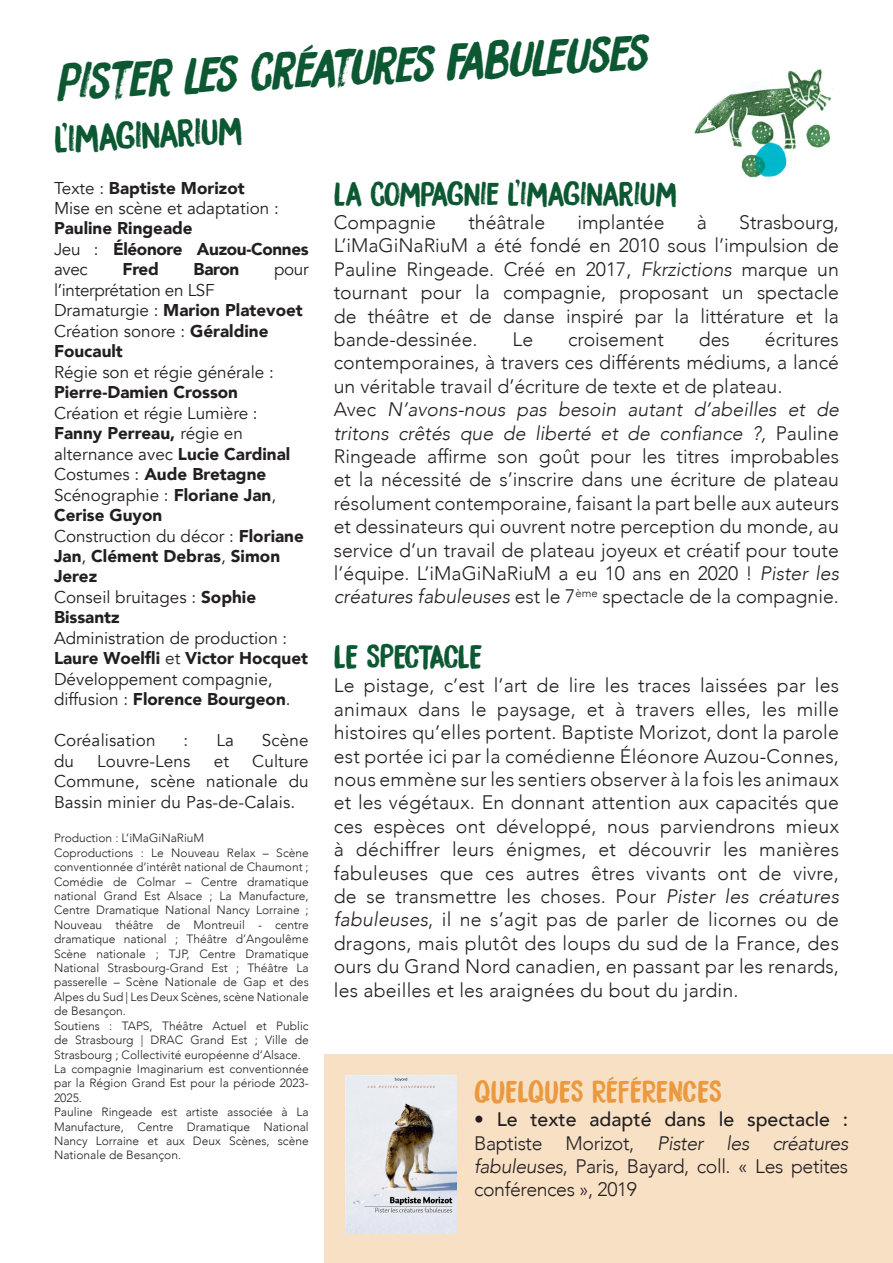
<style>
.page{position:relative;width:893px;height:1263px;background:#fff}
.page>*{position:absolute;margin:0;border:0;box-sizing:border-box;transform-origin:0 0}
.Compagnie{font:italic 46.5px "Bocadillo";color:#0c5832}
.Compagnie-2{font:34.05px "Bocadillo";color:#0c5832}
.t1{font:30px "Bocadillo";letter-spacing:-.02em;color:#0c5832}
.t2{font:30px "Bocadillo";letter-spacing:-.06em;color:#0c5832}
.t3{font:27.75px "Bocadillo";color:#ea993e}
.t4{font:300 19.5px/23.4px "Avenir";color:#231f20;text-align:justify}
.t5{font:17.1px/20.4px "Avenir";color:#231f20}
.t6{font:900 17.1px/20.4px "Avenir";color:#231f20}
.t7{font:900 17.1px/20.4px "Avenir";letter-spacing:-.02em;color:#231f20}
.t8{font:17.1px "Avenir";letter-spacing:-.02em;color:#231f20}
.t9{font:300 12px/14.4px "Avenir";color:#231f20;text-align:justify}
.s1{font-weight:400}
.s2{font-weight:900}
.s3{font-style:italic}
.s4{font-weight:500}
</style>
<div class="page">
<img style="left:694px;top:69px;width:139px;height:109px">
<div style="left:325px;top:1054px;width:568px;height:209px;background:#f8e0c5"></div>
<img style="left:345px;top:1076px;width:112px;height:158px">
<p class="Compagnie" style="left:53px;top:51px;width:594px;rotate:-3deg">pister les créatures fabuleuses</p>
<p class="Compagnie-2" style="left:53px;top:117px;width:190px;rotate:-3deg">L’IMAGINARIUM</p>
<p class="t6" style="left:54px;top:177px;width:192px"><span class="s1">Texte :</span> Baptiste Morizot</p>
<p class="t5" style="left:54px;top:198px;width:226px">Mise en scène et adaptation :<br><span class="s2">Pauline Ringeade</span></p>
<p class="t7" style="left:54px;top:238px;width:256px"><span class="s1">Jeu :</span> Éléonore Auzou-Connes <span class="s1">avec</span></p>
<p class="t1" style="left:334px;top:173px;width:345px">LA COMPAGNIE L’IMAGINARIUM</p>
<p class="t4" style="left:334px;top:211px;width:104px">Compagnie</p>
<p class="t4" style="left:468px;top:211px;width:78px">théâtrale</p>
<p class="t4" style="left:578px;top:211px;width:89px">implantée</p>
<p class="t4" style="left:697px;top:211px;width:12px">à</p>
<p class="t4" style="left:334px;top:211px;width:507px;text-indent:405px">Strasbourg, L’iMaGiNaRiuM a été fondé en 2010 sous l’impulsion de Pauline Ringeade. Créé en 2017, <span class="s3">Fkrzictions</span> marque un tournant pour la compagnie, proposant un spectacle de théâtre et de danse inspiré par la littérature et la bande-dessinée.</p>
<p class="t6" style="left:123px;top:259px;width:38px">Fred</p>
<p class="t6" style="left:194px;top:259px;width:47px">Baron</p>
<p class="t5" style="left:274px;top:260px;width:36px">pour</p>
<p class="t8" style="left:54px;top:280px;width:162px">l’interprétation en LSF</p>
<p class="t6" style="left:54px;top:300px;width:250px"><span class="s1">Dramaturgie :</span> Marion Platevoet</p>
<p class="t6" style="left:54px;top:320px;width:216px"><span class="s1">Création sonore :</span> Géraldine<br>Foucault</p>
<p class="t5" style="left:54px;top:362px;width:221px">Régie son et régie générale :<br><span class="s2">Pierre-Damien Crosson</span></p>
<p class="t5" style="left:54px;top:403px;width:238px">Création et régie Lumière :<br><span class="s2">Fanny Perreau,</span> régie en alternance avec <span class="s2">Lucie Cardinal</span></p>
<p class="t6" style="left:54px;top:463px;width:214px"><span class="s1">Costumes :</span> Aude Bretagne</p>
<p class="t6" style="left:54px;top:484px;width:224px"><span class="s1">Scénographie :</span> Floriane Jan<span class="s1">,<br></span>Cerise Guyon</p>
<p class="t6" style="left:54px;top:525px;width:251px"><span class="s1">Construction du décor :</span> Floriane<br>Jan<span class="s1">,</span> Clément Debras<span class="s1">,</span> Simon<br>Jerez</p>
<p class="t5" style="left:54px;top:587px;width:204px">Conseil bruitages : <span class="s2">Sophie<br>Bissantz</span></p>
<p class="t5" style="left:54px;top:628px;width:256px">Administration de production :<br><span class="s2">Laure Woelfli</span> et <span class="s2">Victor Hocquet</span></p>
<p class="t5" style="left:54px;top:669px;width:220px">Développement compagnie,</p>
<p class="t6" style="left:54px;top:689px;width:238px"><span class="s1">diffusion :</span> Florence Bourgeon<span class="s1">.</span></p>
<p class="t5" style="left:54px;top:730px;width:103px">Coréalisation</p>
<p class="t5" style="left:184px;top:730px;width:6px">:</p>
<p class="t5" style="left:216px;top:730px;width:19px">La</p>
<p class="t5" style="left:262px;top:730px;width:48px">Scène</p>
<p class="t5" style="left:54px;top:751px;width:22px">du</p>
<p class="t5" style="left:97px;top:751px;width:95px">Louvre-Lens</p>
<p class="t5" style="left:214px;top:751px;width:17px">et</p>
<p class="t4" style="left:513px;top:328px;width:22px">Le</p>
<p class="t4" style="left:568px;top:328px;width:97px">croisement</p>
<p class="t4" style="left:699px;top:328px;width:33px">des</p>
<p class="t4" style="left:334px;top:328px;width:507px;text-indent:431px">écritures contemporaines, à travers ces différents médiums, a lancé un véritable travail d’écriture de texte et de plateau.</p>
<p class="t4" style="left:334px;top:398px;width:507px">Avec <span class="s3">N’avons-nous pas besoin autant d’abeilles et de tritons crêtés que de liberté et de confiance ?,</span> Pauline Ringeade affirme son goût pour les titres improbables et la nécessité de s’inscrire dans une écriture de plateau résolument contemporaine, faisant la part belle aux auteurs et dessinateurs qui ouvrent notre perception du monde, au service d’un travail de plateau joyeux et créatif pour toute l’équipe. L’iMaGiNaRiuM a eu 10 ans en 2020 ! <span class="s3">Pister les créatures fabuleuses</span> est le 7<sup>ème</sup> spectacle de la compagnie.</p>
<p class="t2" style="left:334px;top:637px;width:150px">LE SPECTACLE</p>
<p class="t4" style="left:334px;top:674px;width:507px">Le pistage, c’est l’art de lire les traces laissées par les animaux dans le paysage, et à travers elles, les mille histoires qu’elles portent. Baptiste Morizot, dont la parole est portée ici par la comédienne Éléonore Auzou-Connes, nous emmène sur les sentiers observer à la fois les animaux et les végétaux. En donnant attention aux capacités que ces espèces ont développé, nous parviendrons mieux à déchiffrer leurs énigmes, et découvrir les manières fabuleuses que ces autres êtres vivants ont de vivre, de se transmettre les choses. Pour <span class="s3">Pister les créatures fabuleuses</span>, il ne s’agit pas de parler de licornes ou de dragons, mais plutôt des loups du sud de la France, des ours du Grand Nord canadien, en passant par les renards, les abeilles et les araignées du bout du jardin.</p>
<p class="t5" style="left:54px;top:751px;width:256px;text-align:justify;text-indent:198px">Culture Commune, scène nationale du Bassin minier du Pas-de-Calais.</p>
<p class="t9" style="left:54px;top:831px;width:152px">Production : L’iMaGiNaRiuM</p>
<p class="t9" style="left:54px;top:845px;width:256px">Coproductions : Le Nouveau Relax – Scène conventionnée d’intérêt national de Chaumont ; Comédie de Colmar – Centre dramatique national Grand Est Alsace ; La Manufacture, Centre Dramatique National Nancy Lorraine ; Nouveau théâtre de Montreuil - centre dramatique national ; Théâtre d’Angoulême Scène nationale ; TJP, Centre Dramatique National Strasbourg-Grand Est ; Théâtre La passerelle – Scène Nationale de Gap et des Alpes du Sud | Les Deux Scènes, scène Nationale de Besançon.</p>
<p class="t9" style="left:54px;top:1018px;width:256px">Soutiens : TAPS, Théâtre Actuel et Public de Strasbourg | DRAC Grand Est ; Ville de Strasbourg ; Collectivité européenne d’Alsace.</p>
<p class="t9" style="left:54px;top:1061px;width:256px">La compagnie Imaginarium est conventionnée par la Région Grand Est pour la période 2023- 2025.</p>
<p class="t9" style="left:54px;top:1105px;width:256px">Pauline Ringeade est artiste associée à La Manufacture, Centre Dramatique National Nancy Lorraine et aux Deux Scènes, scène Nationale de Besançon.</p>
<p class="t3" style="left:474px;top:1073px;width:250px">QUELQUES RÉFÉRENCES</p>
<p class="t4" style="left:474px;top:1108px;width:376px"><span class="s4">• Le texte adapté dans le spectacle :<br></span>Baptiste Morizot, <span class="s3">Pister les créatures fabuleuses</span>, Paris, Bayard, coll. « Les petites conférences », 2019</p>
</div>
